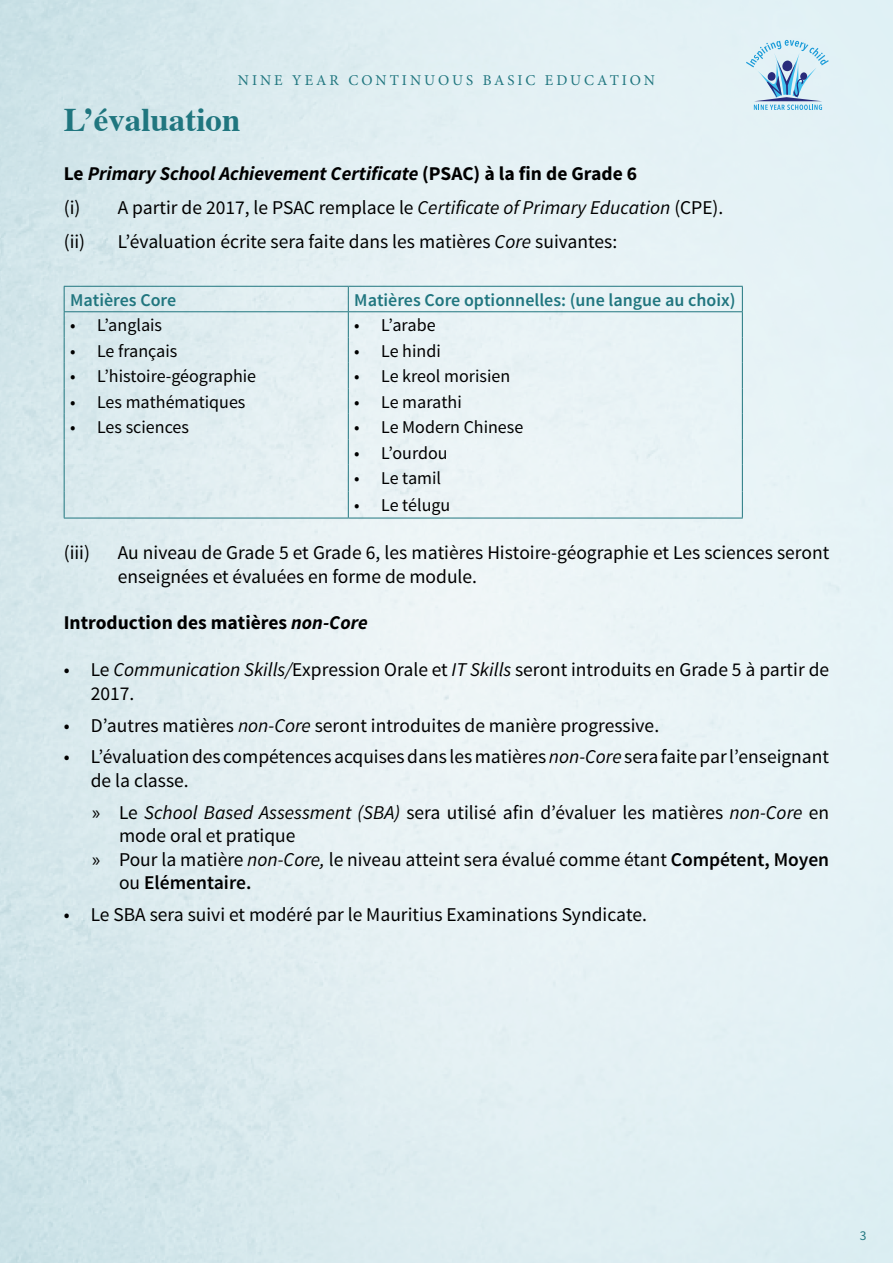
<style>
.page{position:relative;width:893px;height:1263px;background:#fff}
.page>*{position:absolute;margin:0;border:0;box-sizing:border-box;transform-origin:0 0}
.t1{font:700 33px "Times";color:#20767f}
.t2{font:19.5px/23.4px "Source Sans Pro";color:#000}
.t3{font:700 19.5px "Source Sans Pro";color:#000}
.t4{font:600 19.5px "Source Sans Pro";color:#000}
.t5{font:18px "Source Sans Pro";color:#000}
.t6{font:600 18px "Source Sans Pro";color:#20767f}
.t7{font:15px "Minion Pro";letter-spacing:.2em;color:#20767f}
.t8{font:13.5px "Source Sans Pro";color:#20767f}
.s1{font-weight:700}
.s2{font-weight:700;font-style:italic}
.s3{font-style:italic}
.s4{font-family:"Myriad Pro"}
.s5{font-weight:600}
.s6{font-weight:400}
</style>
<div class="page">
<hr style="left:64px;top:518px;width:284px;height:1px;background:#20767f">
<hr style="left:348px;top:518px;width:395px;height:1px;background:#20767f">
<hr style="left:64px;top:286px;width:284px;height:1px;background:#20767f">
<svg style="left:64px;top:287px;width:1px;height:231px"></svg>
<hr style="left:348px;top:286px;width:395px;height:1px;background:#20767f">
<svg style="left:348px;top:287px;width:1px;height:231px"></svg>
<svg style="left:742px;top:287px;width:1px;height:231px"></svg>
<hr style="left:64px;top:311px;width:284px;height:1px;background:#20767f">
<hr style="left:348px;top:311px;width:395px;height:1px;background:#20767f">
<svg style="left:746px;top:40px;width:83px;height:70px;background:#b9d6e8"></svg>
<p class="t7" style="left:238px;top:71px;width:419px">NINE YEAR CONTINUOUS BASIC EDUCATION</p>
<h1 class="t1" style="left:64px;top:88px;width:178px">L’évaluation</h1>
<p class="t2" style="left:64px;top:157px;width:661px;line-height:34px"><span class="s1">Le</span> <span class="s2">Primary School Achievement Certificate</span> <span class="s1">(PSAC) à la fin de Grade 6<br></span>(i) A partir de 2017, le PSAC remplace le <span class="s3">Certificate of Primary Education</span> (CPE). (ii) L’évaluation écrite sera faite dans les matières <span class="s3">Core</span> suivantes:</p>
<p class="t6" style="left:70px;top:288px;width:108px">Matières Core</p>
<p class="t6" style="left:354px;top:288px;width:383px">Matières Core optionnelles: (une langue au choix)</p>
<p class="t5" style="left:70px;top:314px;width:94px">• L’anglais</p>
<p class="t5" style="left:354px;top:314px;width:83px">• L’arabe</p>
<p class="t5" style="left:70px;top:340px;width:109px">• Le français</p>
<p class="t5" style="left:354px;top:340px;width:88px">• Le hindi</p>
<p class="t5" style="left:70px;top:365px;width:188px">• L’histoire-géographie</p>
<p class="t5" style="left:354px;top:365px;width:157px">• Le kreol morisien</p>
<p class="t5" style="left:70px;top:391px;width:177px">• Les mathématiques</p>
<p class="t5" style="left:354px;top:391px;width:109px">• Le marathi</p>
<p class="t5" style="left:70px;top:416px;width:120px">• Les sciences</p>
<p class="t5" style="left:354px;top:416px;width:171px">• Le Modern Chinese</p>
<p class="t5" style="left:354px;top:442px;width:95px">• L’ourdou</p>
<p class="t5" style="left:354px;top:467px;width:88px">• Le tamil</p>
<p class="t5" style="left:354px;top:494px;width:98px">• Le télugu</p>
<p class="t2" style="left:64px;top:541px;width:28px">(iii)</p>
<p class="t2" style="left:118px;top:541px;width:713px">Au niveau de Grade 5 et Grade 6, les matières Histoire-géographie et Les sciences seront enseignées et évaluées en forme de module.</p>
<p class="t3" style="left:64px;top:610px;width:305px">Introduction des matières <span class="s3">non-Core</span></p>
<p class="t2" style="left:91px;top:658px;width:740px;text-indent:-27px">• Le <span class="s3">Communication Skills/</span>Expression Orale et <span class="s3">IT Skills</span> seront introduits en Grade 5 à partir de<br>2017.</p>
<p class="t2" style="left:64px;top:714px;width:597px">• D’autres matières <span class="s3">non-Core</span> seront introduites de manière progressive.</p>
<p class="t2" style="left:91px;top:746px;width:740px;text-indent:-27px">• L’évaluation des compétences acquises dans les matières <span class="s3">non-Core</span> sera faite par l’enseignant de la classe.</p>
<p class="t2" style="left:92px;top:801px;width:739px"><span class="s4">»</span> Le <span class="s3">School Based Assessment (SBA)</span> sera utilisé afin d’évaluer les matières <span class="s3">non-Core</span> en</p>
<p class="t2" style="left:119px;top:824px;width:178px">mode oral et pratique</p>
<p class="t2" style="left:92px;top:848px;width:739px"><span class="s4">»</span> Pour la matière <span class="s3">non-Core,</span> le niveau atteint sera évalué comme étant <span class="s5">Compétent, Moyen</span></p>
<p class="t4" style="left:119px;top:870px;width:134px"><span class="s6">ou</span> Elémentaire.</p>
<p class="t2" style="left:64px;top:903px;width:585px">• Le SBA sera suivi et modéré par le Mauritius Examinations Syndicate.</p>
<p class="t8" style="left:860px;top:1227px;width:8px">3</p>
</div>
